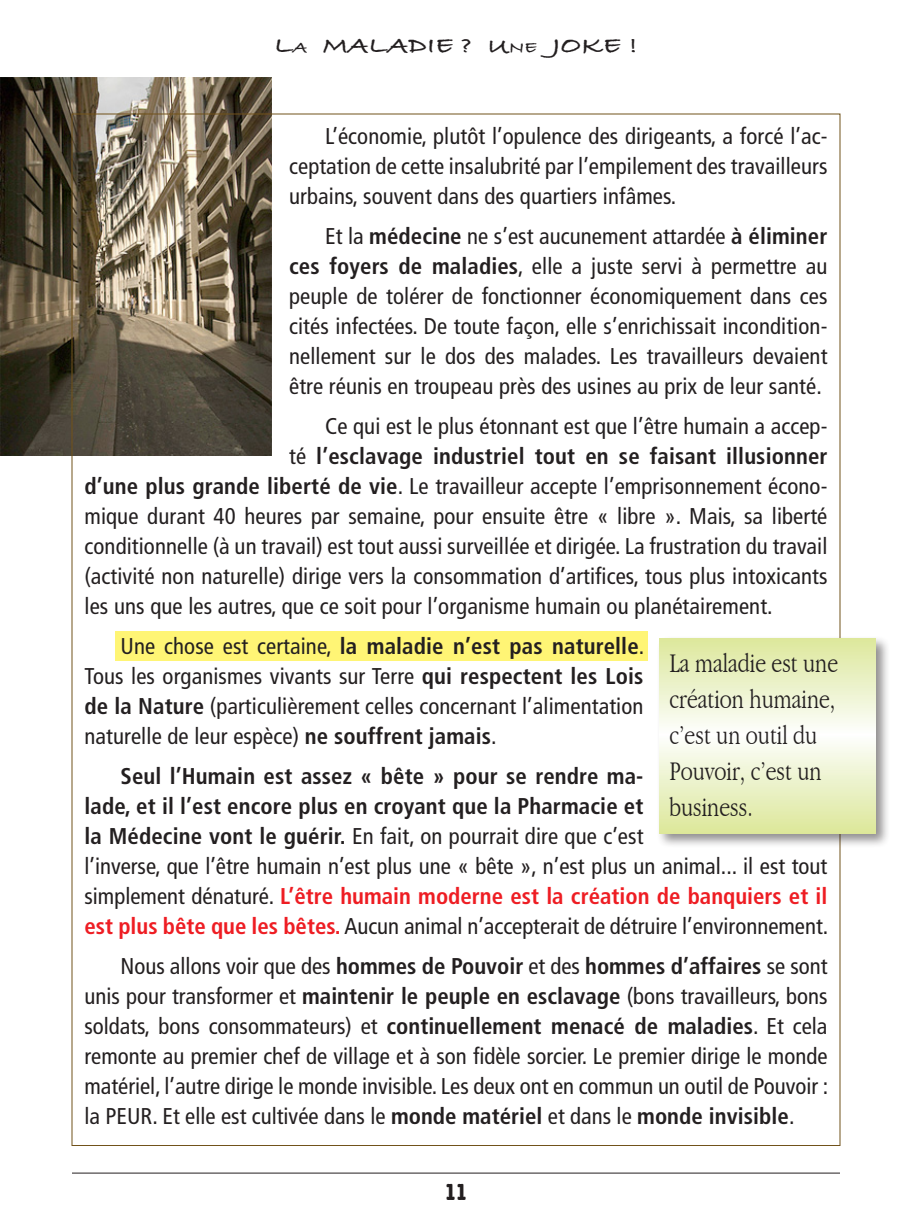
<style>
.page{position:relative;width:912px;height:1224px;background:#fff}
.page>*{position:absolute;margin:0;border:0;box-sizing:border-box;transform-origin:0 0}
.t1{font:300 condensed 28px/36px "Garamond";color:#231f20;scale:.96 1}
.t2{font:700 condensed 24px "American Typewriter";color:#231f20}
.t3{font:700 23.8px "Bradley Hand ITCTT";letter-spacing:.01em;color:#231f20;scale:1.2 1}
.t4{font:condensed 22.8px/30px "Frutiger";letter-spacing:.005em;color:#231f20;text-align:justify}
.t5{font:700 condensed 22.8px "Frutiger";letter-spacing:.005em;color:#231f20}
.s1{font-size:16.6px}
.s2{font-weight:700}
.s3{font-weight:400}
.s4{font-weight:700;color:#ee1d23}
</style>
<div class="page">
<hr style="left:72px;top:1173px;width:768px;height:1px;background:#231f20">
<div style="left:116px;top:631px;width:532px;height:30px;background:#fff575"></div>
<img style="left:0;top:78px;width:271px;height:378px">
<div style="left:657px;top:636px;width:233px;height:212px;background:#231f20;opacity:.5"></div>
<svg style="left:660px;top:638px;width:216px;height:195px"></svg>
<p class="t3" style="left:274px;top:27px;width:304px">L<span class="s1">a</span> MALADIE ? U<span class="s1">ne</span> JOKE !</p>
<p class="t4" style="left:289px;top:121px;width:540px;text-indent:36px">L’économie, plutôt l’opulence des dirigeants, a forcé l’ac&shy;ceptation de cette insalubrité par l’empilement des travailleurs urbains, souvent dans des quartiers infâmes.</p>
<p class="t4" style="left:289px;top:221px;width:540px;text-indent:36px">Et la <span class="s2">médecine</span> ne s’est aucunement attardée <span class="s2">à éliminer ces foyers de maladies</span>, elle a juste servi à permettre au peuple de tolérer de fonctionner économiquement dans ces cités infectées. De toute façon, elle s’enrichissait incondition&shy;nellement sur le dos des malades. Les travailleurs devaient être réunis en troupeau près des usines au prix de leur santé.</p>
<p class="t4" style="left:325px;top:411px;width:504px">Ce qui est le plus étonnant est que l’être humain a accep-</p>
<p class="t5" style="left:289px;top:442px;width:540px"><span class="s3">té</span> l’esclavage industriel tout en se faisant illusionner</p>
<p class="t4" style="left:84px;top:471px;width:744px"><span class="s2">d’une plus grande liberté de vie</span>. Le travailleur accepte l’emprisonnement écono-</p>
<p class="t4" style="left:84px;top:501px;width:744px">mique durant 40 heures par semaine, pour ensuite être « libre ». Mais, sa liberté</p>
<p class="t4" style="left:84px;top:531px;width:744px">conditionnelle (à un travail) est tout aussi surveillée et dirigée. La frustration du travail</p>
<p class="t4" style="left:84px;top:561px;width:745px">(activité non naturelle) dirige vers la consommation d’artifices, tous plus intoxicants</p>
<p class="t4" style="left:84px;top:591px;width:690px">les uns que les autres, que ce soit pour l’organisme humain ou planétairement.</p>
<p class="t4" style="left:84px;top:631px;width:561px;text-indent:36px">Une chose est certaine, <span class="s2">la maladie n’est pas naturelle</span>.<br>Tous les organismes vivants sur Terre <span class="s2">qui respectent les Lois de la Nature</span> (particulièrement celles concernant l’alimentation naturelle de leur espèce) <span class="s2">ne souffrent jamais</span>.</p>
<p class="t4" style="left:84px;top:761px;width:745px;text-align:left;text-indent:36px"><span class="s2">Seul l’Humain est assez « bête » pour se rendre ma-<br>lade, et il l’est encore plus en croyant que la Pharmacie et<br>la Médecine vont le guérir.</span> En fait, on pourrait dire que c’est<br>l’inverse, que l’être humain n’est plus une « bête », n’est plus un animal... il est tout simplement dénaturé. <span class="s4">L’être humain moderne est la création de banquiers et il est plus bête que les bêtes.</span> Aucun animal n’accepterait de détruire l’environnement.</p>
<p class="t4" style="left:84px;top:951px;width:745px;text-indent:36px">Nous allons voir que des <span class="s2">hommes de Pouvoir</span> et des <span class="s2">hommes d’affaires</span> se sont unis pour transformer et <span class="s2">maintenir le peuple en esclavage</span> (bons travailleurs, bons soldats, bons consommateurs) et <span class="s2">continuellement menacé de maladies</span>. Et cela remonte au premier chef de village et à son fidèle sorcier. Le premier dirige le monde matériel, l’autre dirige le monde invisible. Les deux ont en commun un outil de Pouvoir : la PEUR. Et elle est cultivée dans le <span class="s2">monde matériel</span> et dans le <span class="s2">monde invisible</span>.</p>
<p class="t1" style="left:670px;top:645px;width:177px">La maladie est une création humaine, c’est un outil du<br>Pouvoir, c’est un business.</p>
<p class="t2" style="left:445px;top:1172px;width:24px">11</p>
</div>
